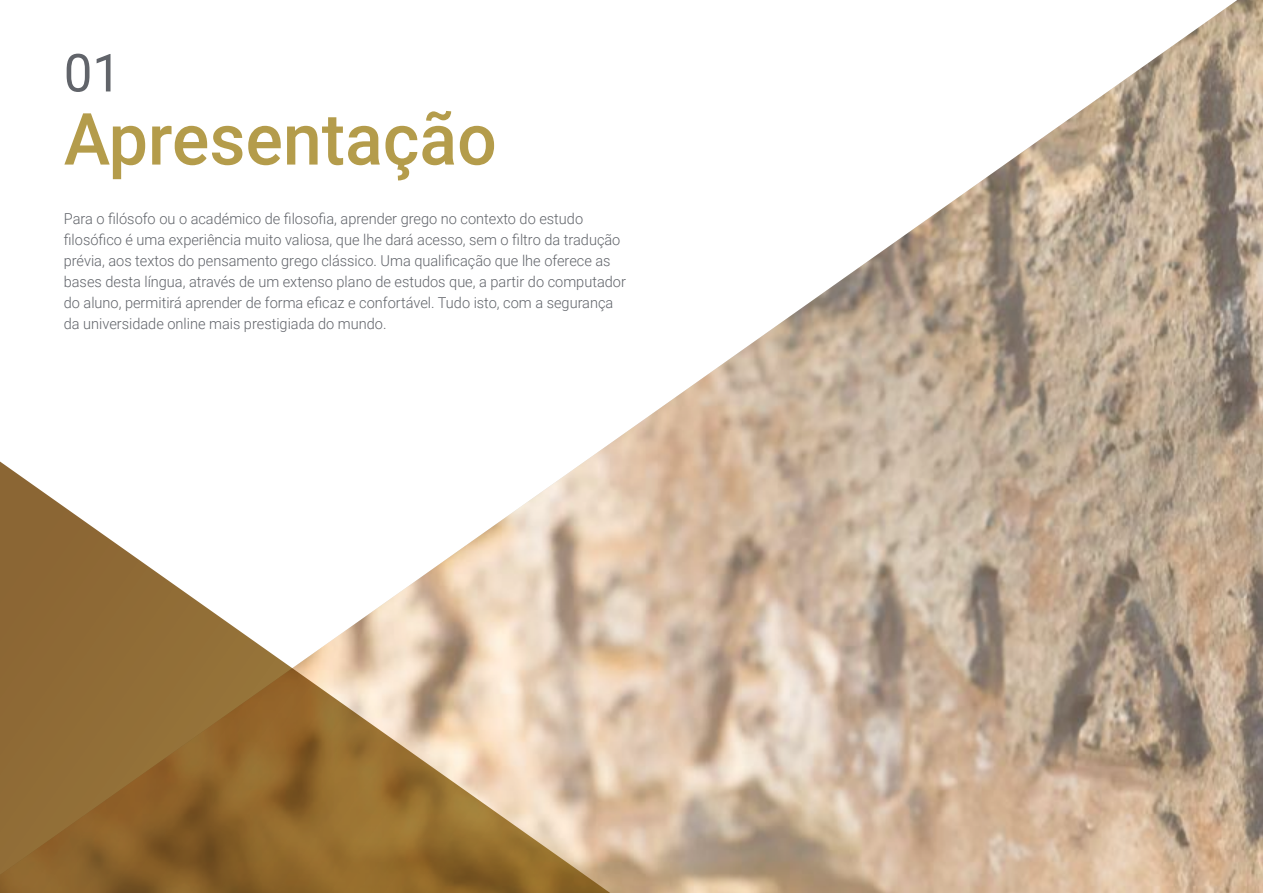
<style>
.page{position:relative;width:1263px;height:893px;background:#fff}
.page>*{position:absolute;margin:0;border:0;box-sizing:border-box;transform-origin:0 0}
.t1{font:500 72px "Roboto";color:#b49c4b}
.t2{font:52.5px "Roboto";color:#61646a}
.t3{font:300 15px/21px "Roboto";color:#61646a}
</style>
<div class="page">
<img style="left:607px;top:0;width:656px;height:893px">
<svg style="left:0;top:446px;width:640px;height:447px"></svg>
<h2 class="t2" style="left:64px;top:36px;width:59px">01</h2>
<h1 class="t1" style="left:64px;top:89px;width:435px">Apresentação</h1>
<p class="t3" style="left:64px;top:207px;width:564px">Para o filósofo ou o académico de filosofia, aprender grego no contexto do estudo filosófico é uma experiência muito valiosa, que lhe dará acesso, sem o filtro da tradução prévia, aos textos do pensamento grego clássico. Uma qualificação que lhe oferece as bases desta língua, através de um extenso plano de estudos que, a partir do computador do aluno, permitirá aprender de forma eficaz e confortável. Tudo isto, com a segurança da universidade online mais prestigiada do mundo.</p>
</div>
